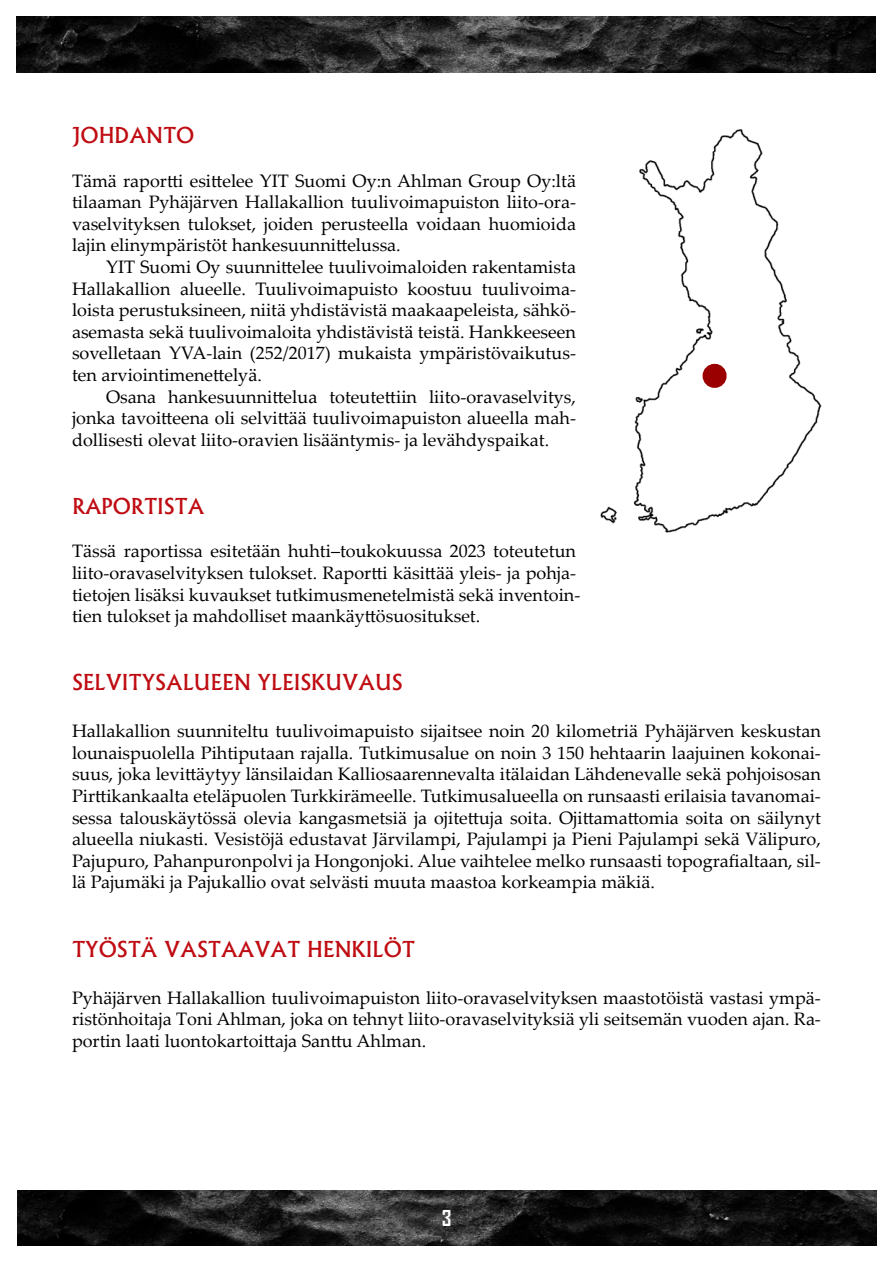
<style>
.page{position:relative;width:893px;height:1263px;background:#fff}
.page>*{position:absolute;margin:0;border:0;box-sizing:border-box;transform-origin:0 0}
.Perusotsikko{font:500 21px "Albertus";color:#bf0c12}
.t1{font:700 21px "Agency FB";color:#fff}
.Perusteksti{font:18px/21.6px "Palatino Linotype";color:#000;text-align:justify}
.Leipäteksti{font:18px/21.6px "Palatino Linotype";color:#000;text-align:justify}
</style>
<div class="page">
<img style="left:17px;top:17px;width:859px;height:55px">
<img style="left:17px;top:1191px;width:859px;height:55px">
<img style="left:600px;top:129px;width:222px;height:404px">
<div style="left:703px;top:364px;width:24px;height:24px;border:12px solid #9a0000;border-radius:50%"></div>
<p class="Perusotsikko" style="left:72px;top:123px;width:124px">JOHDANTO</p>
<p class="Perusteksti" style="left:72px;top:169px;width:505px">Tämä raportti esittelee YIT Suomi Oy:n Ahlman Group Oy:ltä tilaaman Pyhäjärven Hallakallion tuulivoimapuiston liito-ora&shy;vaselvityksen tulokset, joiden perusteella voidaan huomioida lajin elinympäristöt hankesuunnittelussa.</p>
<p class="Leipäteksti" style="left:72px;top:255px;width:505px;text-indent:34px">YIT Suomi Oy suunnittelee tuulivoimaloiden rakentamista Hallakallion alueelle. Tuulivoimapuisto koostuu tuulivoima&shy;loista perustuksineen, niitä yhdistävistä maakaapeleista, sähkö&shy;asemasta sekä tuulivoimaloita yhdistävistä teistä. Hankkeeseen sovelletaan YVA-lain (252/2017) mukaista ympäristövaikutus&shy;ten arviointimenettelyä.</p>
<p class="Leipäteksti" style="left:72px;top:385px;width:505px;text-indent:34px">Osana hankesuunnittelua toteutettiin liito-oravaselvitys, jonka tavoitteena oli selvittää tuulivoimapuiston alueella mah&shy;dollisesti olevat liito-oravien lisääntymis- ja levähdyspaikat.</p>
<p class="Perusotsikko" style="left:72px;top:493px;width:134px">RAPORTISTA</p>
<p class="Perusteksti" style="left:72px;top:540px;width:510px;text-align:left">Tässä raportissa esitetään huhti–toukokuussa 2023 toteutetun liito-oravaselvityksen tulokset. Raportti käsittää yleis- ja pohja&shy;tietojen lisäksi kuvaukset tutkimusmenetelmistä sekä inventoin&shy;tien tulokset ja mahdolliset maankäyttösuositukset.</p>
<p class="Perusotsikko" style="left:72px;top:670px;width:332px">SELVITYSALUEEN YLEISKUVAUS</p>
<p class="Perusteksti" style="left:72px;top:720px;width:750px">Hallakallion suunniteltu tuulivoimapuisto sijaitsee noin 20 kilometriä Pyhäjärven keskustan lounaispuolella Pihtiputaan rajalla. Tutkimusalue on noin 3 150 hehtaarin laajuinen kokonai&shy;suus, joka levittäytyy länsilaidan Kalliosaarennevalta itälaidan Lähdenevalle sekä pohjoisosan Pirttikankaalta eteläpuolen Turkkirämeelle. Tutkimusalueella on runsaasti erilaisia tavanomai&shy;sessa talouskäytössä olevia kangasmetsiä ja ojitettuja soita. Ojittamattomia soita on säilynyt alueella niukasti. Vesistöjä edustavat Järvilampi, Pajulampi ja Pieni Pajulampi sekä Välipuro, Pajupuro, Pahanpuronpolvi ja Hongonjoki. Alue vaihtelee melko runsaasti topografialtaan, sil&shy;lä Pajumäki ja Pajukallio ovat selvästi muuta maastoa korkeampia mäkiä.</p>
<p class="Perusotsikko" style="left:72px;top:936px;width:345px">TYÖSTÄ VASTAAVAT HENKILÖT</p>
<p class="Perusteksti" style="left:72px;top:986px;width:750px">Pyhäjärven Hallakallion tuulivoimapuiston liito-oravaselvityksen maastotöistä vastasi ympä&shy;ristönhoitaja Toni Ahlman, joka on tehnyt liito-oravaselvityksiä yli seitsemän vuoden ajan. Ra&shy;portin laati luontokartoittaja Santtu Ahlman.</p>
<p class="t1" style="left:442px;top:1205px;width:11px">3</p>
</div>
